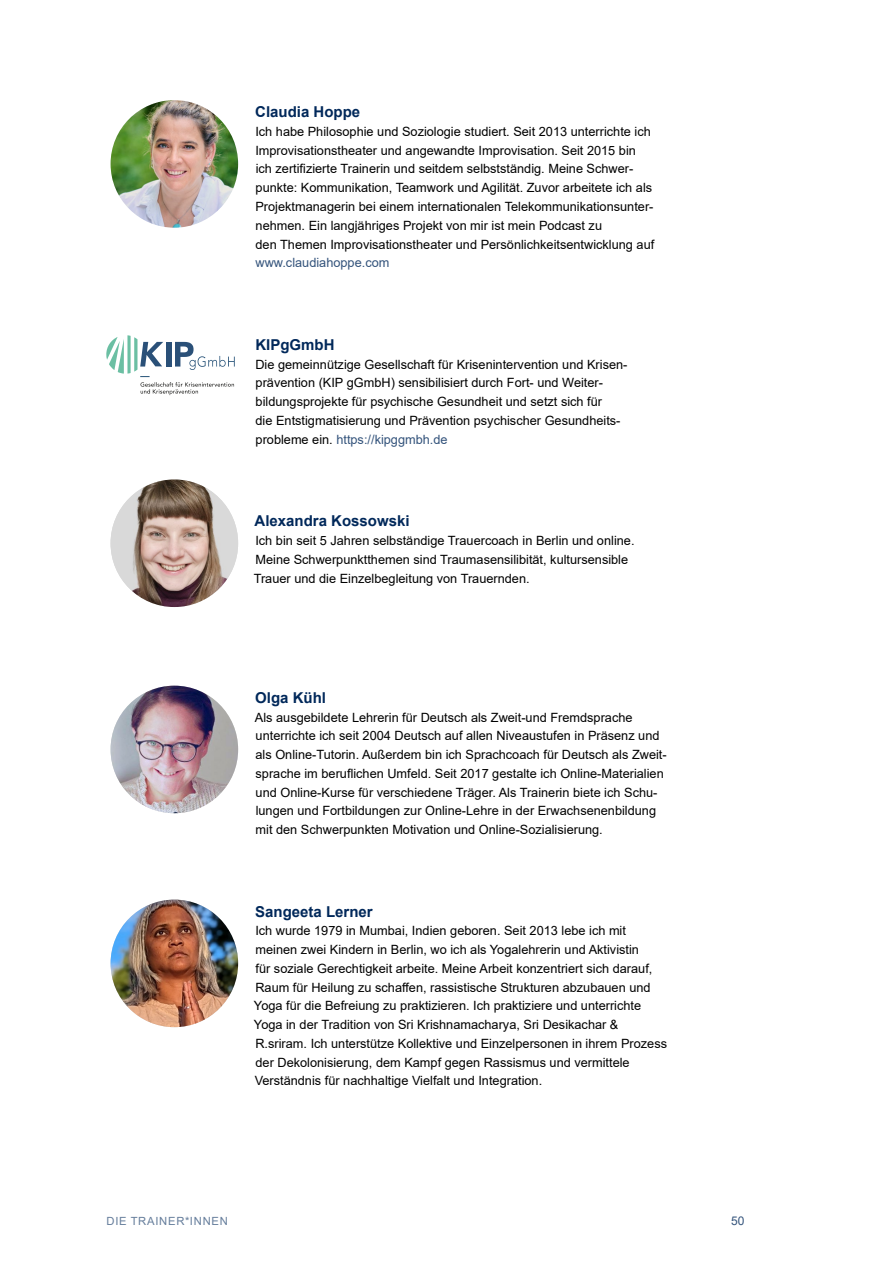
<style>
.page{position:relative;width:893px;height:1263px;background:#fff}
.page>*{position:absolute;margin:0;border:0;box-sizing:border-box;transform-origin:0 0}
.H2_Trainer{font:700 15px "Arial";color:#00285a}
.P_Text_Trainer{font:12.75px/18.8px "Arial";color:#000}
.t1{font:12px "Arial";color:#33537b}
.t2{font:11.25px "Arial";color:#667e9c}
.s1{color:#33537b}
</style>
<div class="page">
<img style="left:111px;top:100px;width:127px;height:128px;border-radius:64px">
<svg style="left:106px;top:335px;width:129px;height:60px"></svg>
<img style="left:111px;top:479px;width:127px;height:128px;border-radius:64px">
<img style="left:111px;top:686px;width:127px;height:127px;border-radius:64px">
<img style="left:111px;top:899px;width:127px;height:128px;border-radius:64px">
<h2 class="H2_Trainer" style="left:255px;top:101px;width:107px">Claudia Hoppe</h2>
<p class="P_Text_Trainer" style="left:255px;top:122px;width:400px">Ich habe Philosophie und Soziologie studiert. Seit 2013 unterrichte ich Improvisationstheater und angewandte Improvisation. Seit 2015 bin ich zertifizierte Trainerin und seitdem selbstständig. Meine Schwer&shy;punkte: Kommunikation, Teamwork und Agilität. Zuvor arbeitete ich als Projektmanagerin bei einem internationalen Telekommunikationsunter&shy;nehmen. Ein langjähriges Projekt von mir ist mein Podcast zu<br>den Themen Improvisationstheater und Persönlichkeitsentwicklung auf <span class="s1">www.claudiahoppe.com</span></p>
<h2 class="H2_Trainer" style="left:255px;top:334px;width:81px">KIPgGmbH</h2>
<p class="P_Text_Trainer" style="left:255px;top:355px;width:374px">Die gemeinnützige Gesellschaft für Krisenintervention und Krisen&shy;prävention (KIP gGmbH) sensibilisiert durch Fort- und Weiter&shy;bildungsprojekte für psychische Gesundheit und setzt sich für<br>die Entstigmatisierung und Prävention psychischer Gesundheits&shy;probleme ein. <span class="s1">https://kipggmbh.de</span></p>
<h2 class="H2_Trainer" style="left:255px;top:510px;width:157px">Alexandra Kossowski</h2>
<p class="P_Text_Trainer" style="left:254px;top:531px;width:382px">Ich bin seit 5 Jahren selbständige Trauercoach in Berlin und online.<br>Meine Schwerpunktthemen sind Traumasensilibität, kultursensible<br>Trauer und die Einzelbegleitung von Trauernden.</p>
<h2 class="H2_Trainer" style="left:255px;top:687px;width:72px">Olga Kühl</h2>
<p class="P_Text_Trainer" style="left:255px;top:707px;width:413px">Als ausgebildete Lehrerin für Deutsch als Zweit-und Fremdsprache unterrichte ich seit 2004 Deutsch auf allen Niveaustufen in Präsenz und als Online-Tutorin. Außerdem bin ich Sprachcoach für Deutsch als Zweit&shy;sprache im beruflichen Umfeld. Seit 2017 gestalte ich Online-Materialien und Online-Kurse für verschiedene Träger. Als Trainerin biete ich Schu&shy;lungen und Fortbildungen zur Online-Lehre in der Erwachsenenbildung mit den Schwerpunkten Motivation und Online-Sozialisierung.</p>
<h2 class="H2_Trainer" style="left:255px;top:901px;width:119px">Sangeeta Lerner</h2>
<p class="P_Text_Trainer" style="left:254px;top:921px;width:415px">Ich wurde 1979 in Mumbai, Indien geboren. Seit 2013 lebe ich mit meinen zwei Kindern in Berlin, wo ich als Yogalehrerin und Aktivistin<br>für soziale Gerechtigkeit arbeite. Meine Arbeit konzentriert sich darauf, Raum für Heilung zu schaffen, rassistische Strukturen abzubauen und Yoga für die Befreiung zu praktizieren. Ich praktiziere und unterrichte Yoga in der Tradition von Sri Krishnamacharya, Sri Desikachar &amp; R.sriram. Ich unterstütze Kollektive und Einzelpersonen in ihrem Prozess der Dekolonisierung, dem Kampf gegen Rassismus und vermittele Verständnis für nachhaltige Vielfalt und Integration.</p>
<p class="t2" style="left:106px;top:1213px;width:41px">Die Trainer</p>
<p class="t2" style="left:185px;top:1213px;width:13px">*innen</p>
<p class="t1" style="left:731px;top:1212px;width:15px">50</p>
</div>
